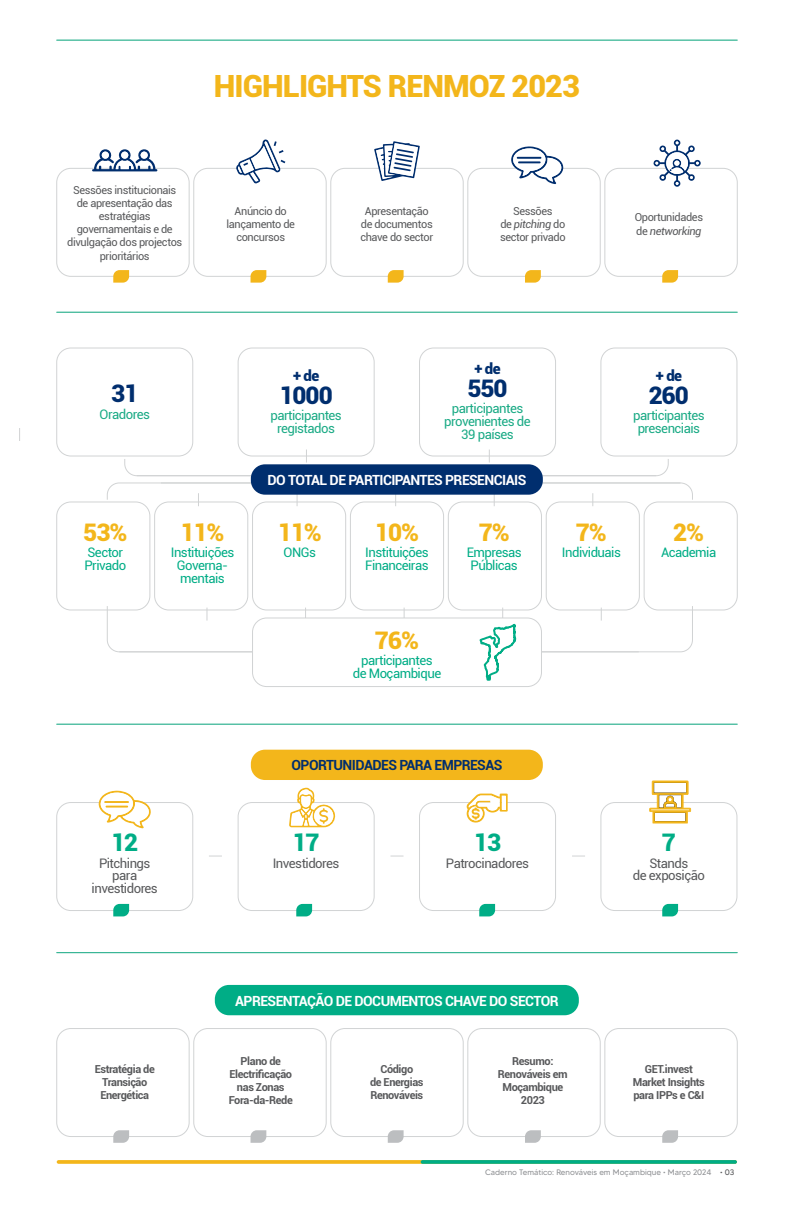
<style>
.page{position:relative;width:794px;height:1219px;background:#fff}
.page>*{position:absolute;margin:0;border:0;box-sizing:border-box;transform-origin:0 0}
.t1{font:900 30.6px "Roboto";letter-spacing:-.03em;color:#f3b61b}
.t2{font:900 24.2px "Roboto";letter-spacing:-.04em;color:#f3b61b}
.t3{font:900 24.2px "Roboto";letter-spacing:-.04em;color:#002e6e}
.t4{font:900 24.2px "Roboto";color:#00ad86}
.t5{font:900 15px "Roboto";color:#002e6e}
.t6{font:700 14px "Roboto";letter-spacing:-.04em;color:#fff}
.t7{font:700 14px "Roboto";letter-spacing:-.04em;color:#002e6e}
.t8{font:13.2px/12.7px "Roboto";letter-spacing:-.04em;color:#00ad86}
.t9{font:13.2px/12.7px "Roboto";letter-spacing:-.04em;color:#1aaa85;text-align:center}
.t10{font:13.2px/12.7px "Roboto";letter-spacing:-.04em;color:#58595b;text-align:center}
.t11{font:11px/13.2px "Roboto";letter-spacing:-.035em;color:#58595b;text-align:center}
.t12{font:700 11px/13.2px "Roboto";letter-spacing:-.035em;color:#58595b;text-align:center}
.t13{font:8px "MADETOMMY";color:#939598}
.s1{font-style:italic}
.s2{color:#58595b}
</style>
<div class="page">
<hr style="left:57px;top:40px;width:680px;height:1px;background:#1aaa85">
<hr style="left:57px;top:312px;width:680px;height:1px;background:#1aaa85">
<hr style="left:57px;top:724px;width:680px;height:1px;background:#1aaa85">
<hr style="left:57px;top:952px;width:680px;height:1px;background:#1aaa85">
<svg style="left:57px;top:1160px;width:680px;height:4px"></svg>
<svg style="left:421px;top:1160px;width:316px;height:4px"></svg>
<div style="left:56px;top:1028px;width:133px;height:109px;border:1px solid #d1d3d4;border-radius:14px"></div>
<div style="left:193px;top:1028px;width:133px;height:109px;border:1px solid #d1d3d4;border-radius:14px"></div>
<div style="left:330px;top:1028px;width:133px;height:109px;border:1px solid #d1d3d4;border-radius:14px"></div>
<div style="left:467px;top:1028px;width:133px;height:109px;border:1px solid #d1d3d4;border-radius:14px"></div>
<div style="left:604px;top:1028px;width:133px;height:109px;border:1px solid #d1d3d4;border-radius:14px"></div>
<div style="left:56px;top:168px;width:133px;height:109px;border:1px solid #d1d3d4;border-radius:14px"></div>
<div style="left:193px;top:168px;width:133px;height:109px;border:1px solid #d1d3d4;border-radius:14px"></div>
<div style="left:330px;top:168px;width:133px;height:109px;border:1px solid #d1d3d4;border-radius:14px"></div>
<div style="left:467px;top:168px;width:133px;height:109px;border:1px solid #d1d3d4;border-radius:14px"></div>
<div style="left:604px;top:168px;width:133px;height:109px;border:1px solid #d1d3d4;border-radius:14px"></div>
<div style="left:56px;top:348px;width:137px;height:108px;border:1px solid #d1d3d4;border-radius:14px"></div>
<div style="left:56px;top:502px;width:94px;height:108px;border:1px solid #d1d3d4;border-radius:14px"></div>
<div style="left:154px;top:502px;width:94px;height:108px;border:1px solid #d1d3d4;border-radius:14px"></div>
<div style="left:252px;top:502px;width:94px;height:108px;border:1px solid #d1d3d4;border-radius:14px"></div>
<div style="left:350px;top:502px;width:94px;height:108px;border:1px solid #d1d3d4;border-radius:14px"></div>
<div style="left:448px;top:502px;width:94px;height:108px;border:1px solid #d1d3d4;border-radius:14px"></div>
<div style="left:546px;top:502px;width:94px;height:108px;border:1px solid #d1d3d4;border-radius:14px"></div>
<div style="left:644px;top:502px;width:93px;height:108px;border:1px solid #d1d3d4;border-radius:14px"></div>
<div style="left:238px;top:348px;width:136px;height:108px;border:1px solid #d1d3d4;border-radius:14px"></div>
<div style="left:419px;top:348px;width:137px;height:108px;border:1px solid #d1d3d4;border-radius:14px"></div>
<div style="left:600px;top:348px;width:137px;height:108px;border:1px solid #d1d3d4;border-radius:14px"></div>
<div style="left:56px;top:802px;width:137px;height:109px;border:1px solid #d1d3d4;border-radius:14px"></div>
<div style="left:238px;top:802px;width:136px;height:109px;border:1px solid #d1d3d4;border-radius:14px"></div>
<div style="left:419px;top:802px;width:137px;height:109px;border:1px solid #d1d3d4;border-radius:14px"></div>
<div style="left:600px;top:802px;width:137px;height:109px;border:1px solid #d1d3d4;border-radius:14px"></div>
<div style="left:251px;top:750px;width:292px;height:30px;background:#f3b61b;border-radius:14px"></div>
<div style="left:215px;top:985px;width:364px;height:30px;background:#00ad86;border-radius:14px"></div>
<svg style="left:236px;top:139px;width:49px;height:45px"></svg>
<svg style="left:374px;top:141px;width:46px;height:40px"></svg>
<svg style="left:511px;top:146px;width:53px;height:38px"></svg>
<svg style="left:99px;top:790px;width:52px;height:38px"></svg>
<svg style="left:653px;top:140px;width:47px;height:47px"></svg>
<svg style="left:92px;top:149px;width:65px;height:22px"></svg>
<div style="left:141px;top:152px;width:7px;height:7px;background:#fff;border-radius:50%"></div>
<div style="left:102px;top:152px;width:7px;height:7px;background:#fff;border-radius:50%"></div>
<div style="left:121px;top:152px;width:7px;height:7px;background:#fff;border-radius:50%"></div>
<svg style="left:113px;top:270px;width:16px;height:13px"></svg>
<svg style="left:250px;top:270px;width:16px;height:13px"></svg>
<svg style="left:388px;top:270px;width:15px;height:13px"></svg>
<svg style="left:525px;top:270px;width:16px;height:13px"></svg>
<svg style="left:662px;top:270px;width:16px;height:13px"></svg>
<svg style="left:113px;top:1130px;width:16px;height:13px"></svg>
<svg style="left:250px;top:1130px;width:16px;height:13px"></svg>
<svg style="left:388px;top:1130px;width:15px;height:13px"></svg>
<svg style="left:525px;top:1130px;width:16px;height:13px"></svg>
<svg style="left:662px;top:1130px;width:16px;height:13px"></svg>
<svg style="left:113px;top:904px;width:16px;height:12px"></svg>
<svg style="left:296px;top:904px;width:16px;height:12px"></svg>
<svg style="left:479px;top:904px;width:16px;height:12px"></svg>
<svg style="left:662px;top:904px;width:16px;height:12px"></svg>
<svg style="left:649px;top:781px;width:42px;height:42px"></svg>
<svg style="left:466px;top:793px;width:41px;height:30px"></svg>
<svg style="left:289px;top:788px;width:47px;height:39px"></svg>
<svg style="left:19px;top:428px;width:1px;height:13px"></svg>
<svg style="left:124px;top:449px;width:545px;height:27px"></svg>
<svg style="left:106px;top:482px;width:587px;height:24px"></svg>
<svg style="left:209px;top:856px;width:13px;height:1px"></svg>
<svg style="left:390px;top:856px;width:13px;height:1px"></svg>
<svg style="left:572px;top:856px;width:13px;height:1px"></svg>
<div style="left:251px;top:464px;width:292px;height:31px;background:#002e6e;border-radius:14px"></div>
<svg style="left:106px;top:605px;width:587px;height:82px"></svg>
<h1 class="t1" style="left:214px;top:64px;width:367px">HIGHLIGHTS RENMOZ 2023</h1>
<p class="t11" style="left:67px;top:183px;width:117px">Sessões institucionais de apresentação das estratégias governamentais e de divulgação dos projectos prioritários</p>
<p class="t11" style="left:226px;top:204px;width:70px">Anúncio do lançamento de concursos</p>
<p class="t11" style="left:360px;top:204px;width:74px">Apresentação de documentos chave do sector</p>
<p class="t11" style="left:500px;top:204px;width:67px">Sessões<br>de <span class="s1">pitching</span> do sector privado</p>
<p class="t11" style="left:634px;top:210px;width:70px;text-align:left">Oportunidades de <span class="s1">networking</span></p>
<h2 class="t3" style="left:111px;top:376px;width:29px">31</h2>
<p class="t9" style="left:100px;top:407px;width:52px">Oradores</p>
<h3 class="t5" style="left:293px;top:365px;width:28px">+ de</h3>
<h2 class="t3" style="left:279px;top:378px;width:55px">1000</h2>
<p class="t9" style="left:270px;top:409px;width:73px">participantes registados</p>
<h3 class="t5" style="left:474px;top:358px;width:28px">+ de</h3>
<h2 class="t3" style="left:467px;top:371px;width:42px">550</h2>
<p class="t9" style="left:444px;top:402px;width:88px">participantes provenientes de<br>39 países</p>
<p class="t6" style="left:267px;top:470px;width:260px">DO TOTAL DE PARTICIPANTES PRESENCIAIS</p>
<h3 class="t5" style="left:656px;top:365px;width:28px">+ de</h3>
<h2 class="t3" style="left:649px;top:378px;width:42px">260</h2>
<p class="t9" style="left:633px;top:409px;width:73px">participantes presenciais</p>
<h2 class="t2" style="left:83px;top:515px;width:46px">53%</h2>
<p class="t8" style="left:84px;top:546px;width:43px">Sector<br>Privado</p>
<h2 class="t2" style="left:180px;top:515px;width:46px">11%</h2>
<p class="t8" style="left:171px;top:546px;width:65px;text-align:center">Instituições<br>Governa&shy;mentais</p>
<h2 class="t4" style="left:111px;top:825px;width:29px">12</h2>
<p class="t10" style="left:92px;top:856px;width:68px">Pitchings para investidores</p>
<h2 class="t2" style="left:278px;top:515px;width:46px">11%</h2>
<p class="t8" style="left:283px;top:546px;width:34px">ONGs</p>
<h2 class="t2" style="left:375px;top:515px;width:46px">10%</h2>
<p class="t8" style="left:365px;top:546px;width:65px">Instituições<br>Financeiras</p>
<h2 class="t2" style="left:479px;top:515px;width:33px">7%</h2>
<p class="t8" style="left:467px;top:546px;width:56px">Empresas<br>Públicas</p>
<h2 class="t2" style="left:576px;top:515px;width:33px">7%</h2>
<p class="t8" style="left:562px;top:546px;width:61px">Individuais</p>
<h2 class="t2" style="left:673px;top:515px;width:33px">2%</h2>
<p class="t8" style="left:661px;top:546px;width:57px">Academia</p>
<h2 class="t2" style="left:375px;top:623px;width:46px">76%</h2>
<p class="t8" style="left:353px;top:654px;width:90px;text-align:center">participantes de Moçambique</p>
<p class="t7" style="left:291px;top:755px;width:212px">OPORTUNIDADES PARA EMPRESAS</p>
<h2 class="t4" style="left:292px;top:825px;width:29px">17</h2>
<p class="t10" style="left:273px;top:856px;width:68px">Investidores</p>
<h2 class="t4" style="left:474px;top:825px;width:29px">13</h2>
<p class="t10" style="left:446px;top:856px;width:85px">Patrocinadores</p>
<h2 class="t4" style="left:662px;top:825px;width:16px">7</h2>
<p class="t10" style="left:633px;top:856px;width:74px">Stands<br>de exposição</p>
<p class="t6" style="left:235px;top:991px;width:325px">APRESENTAÇÃO DE DOCUMENTOS CHAVE DO SECTOR</p>
<p class="t12" style="left:95px;top:1062px;width:62px">Estratégia de<br>Transição<br>Energética</p>
<p class="t12" style="left:229px;top:1054px;width:66px">Plano de<br>Electrificação nas Zonas<br>Fora-da-Rede</p>
<p class="t12" style="left:370px;top:1062px;width:55px">Código<br>de Energias<br>Renováveis</p>
<p class="t12" style="left:498px;top:1054px;width:71px">Resumo:<br>Renováveis em<br>Moçambique<br>2023</p>
<p class="t12" style="left:633px;top:1062px;width:74px">GET.invest<br>Market Insights para IPPs e C&amp;I</p>
<p class="t13" style="left:485px;top:1168px;width:250px">Caderno Temático: Renováveis em Moçambique • Março 2024 <span class="s2">• 03</span></p>
</div>
